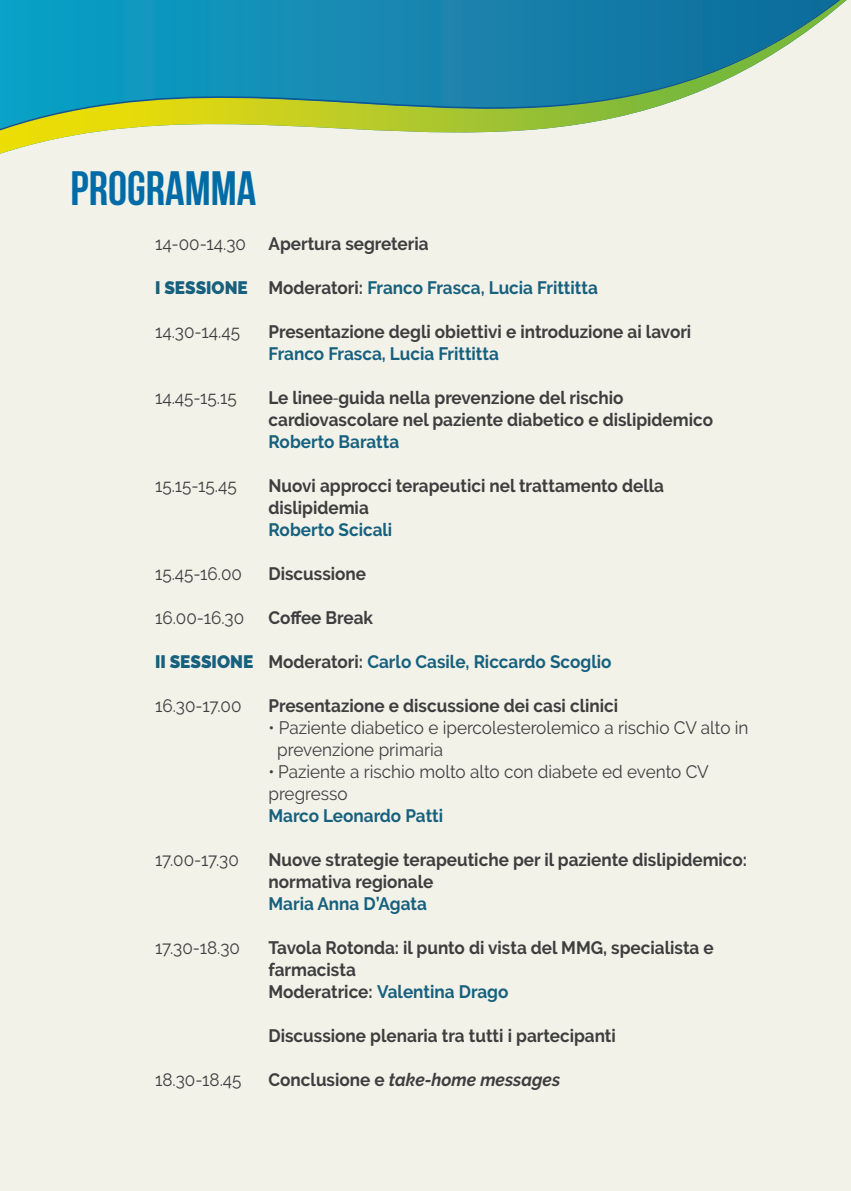
<style>
.page{position:relative;width:851px;height:1191px;background:#fff}
.page>*{position:absolute;margin:0;border:0;box-sizing:border-box;transform-origin:0 0}
.t1{font:700 48px "Bebas Neue";color:#006ba6}
.t2{font:700 18px/22px "Raleway";color:#3e3e3f;scale:.95 1}
.t3{font:18px/22px "Raleway";color:#3e3e3f;scale:.95 1}
.t4{font:700 18px "Raleway";color:#17607e;scale:.95 1}
.t5{font:italic 700 18px "Raleway";color:#3e3e3f;scale:.95 1}
.s1{font-weight:400}
.s2{font-weight:900}
.s3{color:#3e3e3f}
.s4{font-family:"Myriad Pro";font-weight:400}
.s5{color:#17607e}
.s6{font-style:normal}
</style>
<div class="page">
<div style="left:0;top:0;width:850px;height:1191px;background:#f2f2e9"></div>
<svg style="left:0;top:0;width:847px;height:154px"></svg>
<h1 class="t1" style="left:71px;top:162px;width:187px">PROGRAMMA</h1>
<p class="t2" style="left:155px;top:233px;width:289px"><span class="s1">14-00-14.30</span> Apertura segreteria</p>
<p class="t4" style="left:155px;top:277px;width:467px"><span class="s2">I SESSIONE</span> <span class="s3">Moderatori:</span> Franco Frasca, Lucia Frittitta</p>
<p class="t3" style="left:155px;top:321px;width:91px">14.30-14.45</p>
<p class="t2" style="left:268px;top:321px;width:446px">Presentazione degli obiettivi e introduzione ai lavori</p>
<p class="t4" style="left:268px;top:343px;width:244px">Franco Frasca, Lucia Frittitta</p>
<p class="t3" style="left:155px;top:387px;width:87px">14.45-15.15</p>
<p class="t2" style="left:268px;top:387px;width:469px">Le linee<span class="s4">‐</span>guida nella prevenzione del rischio cardiovascolare nel paziente diabetico e dislipidemico</p>
<p class="t4" style="left:268px;top:431px;width:139px">Roberto Baratta</p>
<p class="t3" style="left:155px;top:475px;width:87px">15.15-15.45</p>
<p class="t2" style="left:268px;top:475px;width:418px">Nuovi approcci terapeutici nel trattamento della dislipidemia</p>
<p class="t4" style="left:268px;top:519px;width:132px">Roberto Scicali</p>
<p class="t3" style="left:155px;top:563px;width:93px">15.45-16.00</p>
<p class="t2" style="left:268px;top:563px;width:104px">Discussione</p>
<p class="t3" style="left:155px;top:607px;width:95px">16.00-16.30</p>
<p class="t2" style="left:268px;top:607px;width:111px">Coffee Break</p>
<p class="t4" style="left:155px;top:651px;width:482px"><span class="s2">II SESSIONE</span> <span class="s3">Moderatori:</span> Carlo Casile, Riccardo Scoglio</p>
<p class="t3" style="left:155px;top:695px;width:92px">16.30-17.00</p>
<p class="t2" style="left:268px;top:695px;width:369px">Presentazione e discussione dei casi clinici</p>
<p class="t3" style="left:277px;top:717px;width:497px;text-indent:-9px">• Paziente diabetico e ipercolesterolemico a rischio CV alto in prevenzione primaria</p>
<p class="t3" style="left:268px;top:761px;width:465px">• Paziente a rischio molto alto con diabete ed evento CV pregresso</p>
<p class="t4" style="left:268px;top:805px;width:185px">Marco Leonardo Patti</p>
<p class="t3" style="left:155px;top:849px;width:90px">17.00-17.30</p>
<p class="t2" style="left:268px;top:849px;width:505px">Nuove strategie terapeutiche per il paziente dislipidemico: normativa regionale</p>
<p class="t4" style="left:268px;top:893px;width:168px">Maria Anna D’Agata</p>
<p class="t3" style="left:155px;top:937px;width:91px">17.30-18.30</p>
<p class="t2" style="left:268px;top:937px;width:470px">Tavola Rotonda: il punto di vista del MMG, specialista e farmacista<br>Moderatrice: <span class="s5">Valentina Drago</span></p>
<p class="t2" style="left:268px;top:1025px;width:367px">Discussione plenaria tra tutti i partecipanti</p>
<p class="t3" style="left:155px;top:1069px;width:93px">18.30-18.45</p>
<p class="t5" style="left:268px;top:1069px;width:308px"><span class="s6">Conclusione e</span> take-home messages</p>
</div>
